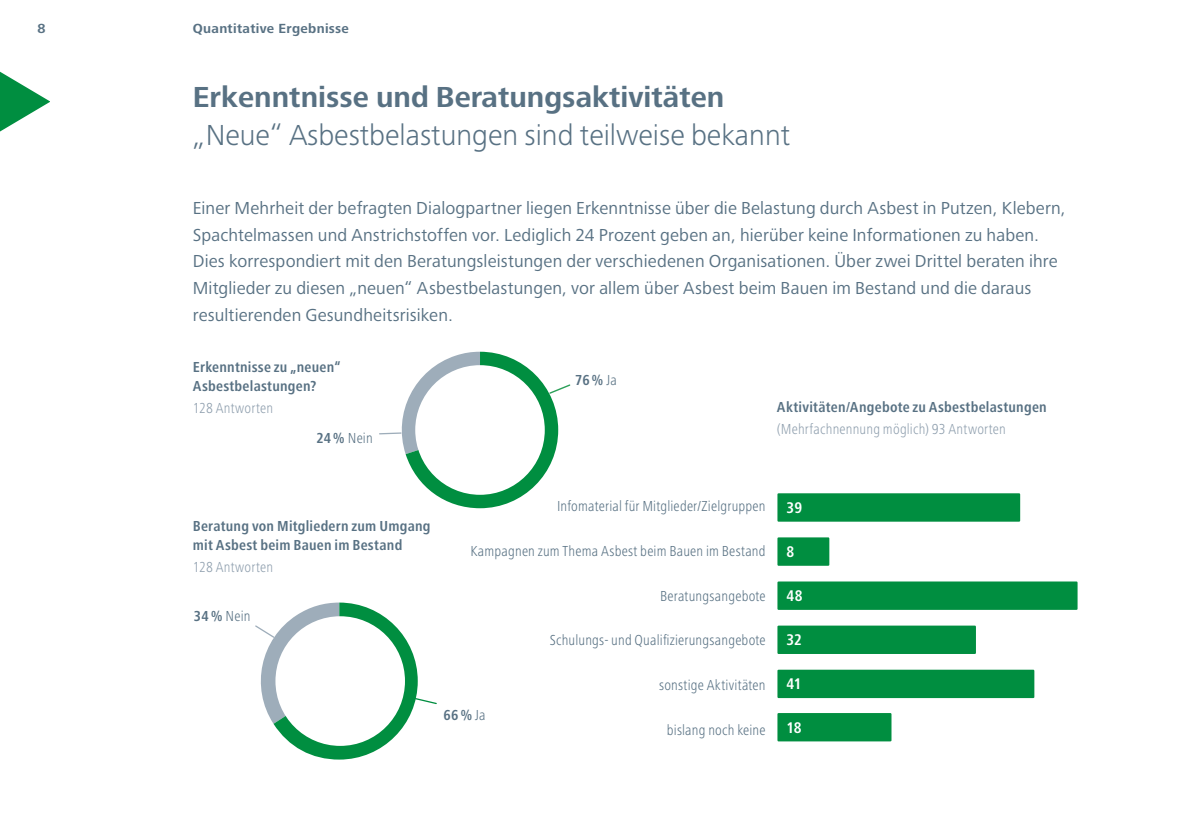
<style>
.page{position:relative;width:1191px;height:840px;background:#fff}
.page>*{position:absolute;margin:0;border:0;box-sizing:border-box;transform-origin:0 0}
.t1{font:300 30px "Frutiger Next Pro";color:#587183}
.t2{font:700 30px "Frutiger Next Pro";color:#587183}
.t3{font:18px/26.8px "Frutiger Next Pro";letter-spacing:.01em;color:#587183}
.t4{font:700 condensed 16px "Frutiger Next Pro";color:#fff}
.t5{font:300 condensed 15px "Frutiger Next Pro";letter-spacing:.015em;color:#587183}
.t6{font:700 condensed 15px/19px "Frutiger Next Pro";letter-spacing:.015em;color:#587183}
.t7{font:300 condensed 15px "Frutiger Next Pro";letter-spacing:.015em;color:#8f9fae}
.t8{font:700 13.6px "Frutiger Next Pro";letter-spacing:.025em;color:#587183}
.s1{font-weight:700}
.s2{font-weight:300}
</style>
<div class="page">
<svg style="left:0;top:71px;width:50px;height:61px"></svg>
<div style="left:777px;top:712px;width:114px;height:29px;background:#008e40;border:2px solid #008e40"></div>
<div style="left:777px;top:493px;width:243px;height:28px;background:#008e40;border:2px solid #008e40"></div>
<div style="left:777px;top:537px;width:52px;height:28px;background:#008e40;border:2px solid #008e40"></div>
<div style="left:777px;top:581px;width:300px;height:28px;background:#008e40;border:2px solid #008e40"></div>
<div style="left:777px;top:625px;width:199px;height:28px;background:#008e40;border:2px solid #008e40"></div>
<div style="left:777px;top:669px;width:257px;height:28px;background:#008e40;border:2px solid #008e40"></div>
<svg style="left:379px;top:351px;width:192px;height:157px"></svg>
<div style="left:415px;top:365px;width:130px;height:129px;background:#fff;border-radius:50%"></div>
<svg style="left:255px;top:602px;width:182px;height:157px"></svg>
<div style="left:275px;top:616px;width:130px;height:129px;background:#fff;border-radius:50%"></div>
<p class="t8" style="left:38px;top:20px;width:10px">8</p>
<p class="t8" style="left:193px;top:20px;width:158px">Quantitative Ergebnisse</p>
<h1 class="t2" style="left:193px;top:80px;width:533px">Erkenntnisse und Beratungsaktivitäten</h1>
<h1 class="t1" style="left:193px;top:118px;width:599px">„Neue“ Asbestbelastungen sind teilweise bekannt</h1>
<p class="t3" style="left:193px;top:194px;width:874px">Einer Mehrheit der befragten Dialogpartner liegen Erkenntnisse über die Belastung durch Asbest in Putzen, Klebern, Spachtelmassen und Anstrichstoffen vor. Lediglich 24 Prozent geben an, hierüber keine Informationen zu haben.<br>Dies korrespondiert mit den Beratungsleistungen der verschiedenen Organisationen. Über zwei Drittel beraten ihre Mitglieder zu diesen „neuen“ Asbestbelastungen, vor allem über Asbest beim Bauen im Bestand und die daraus resultierenden Gesundheitsrisiken.</p>
<p class="t6" style="left:193px;top:357px;width:149px">Erkenntnisse zu „neuen“<br>Asbestbelastungen?</p>
<p class="t7" style="left:193px;top:399px;width:82px">128 Antworten</p>
<p class="t5" style="left:316px;top:429px;width:58px"><span class="s1">24%</span> Nein</p>
<p class="t6" style="left:575px;top:370px;width:43px">76% <span class="s2">Ja</span></p>
<p class="t6" style="left:777px;top:397px;width:271px">Aktivitäten/Angebote zu Asbestbelastungen</p>
<p class="t7" style="left:777px;top:420px;width:230px">(Mehrfachnennung möglich) 93 Antworten</p>
<p class="t6" style="left:193px;top:516px;width:239px">Beratung von Mitgliedern zum Umgang mit Asbest beim Bauen im Bestand</p>
<p class="t7" style="left:193px;top:558px;width:82px">128 Antworten</p>
<p class="t5" style="left:194px;top:607px;width:58px"><span class="s1">34%</span> Nein</p>
<p class="t5" style="left:557px;top:497px;width:210px">Infomaterial für Mitglieder/Zielgruppen</p>
<p class="t5" style="left:470px;top:542px;width:297px">Kampagnen zum Thema Asbest beim Bauen im Bestand</p>
<p class="t5" style="left:660px;top:586px;width:107px">Beratungsangebote</p>
<p class="t5" style="left:550px;top:631px;width:217px">Schulungs- und Qualifizierungsangebote</p>
<p class="t5" style="left:659px;top:676px;width:108px">sonstige Aktivitäten</p>
<p class="t5" style="left:667px;top:721px;width:100px">bislang noch keine</p>
<p class="t6" style="left:443px;top:704px;width:44px">66% <span class="s2">Ja</span></p>
<p class="t4" style="left:786px;top:498px;width:17px">39</p>
<p class="t4" style="left:786px;top:542px;width:9px">8</p>
<p class="t4" style="left:786px;top:586px;width:18px">48</p>
<p class="t4" style="left:786px;top:630px;width:17px">32</p>
<p class="t4" style="left:786px;top:674px;width:17px">41</p>
<p class="t4" style="left:786px;top:718px;width:17px">18</p>
</div>
